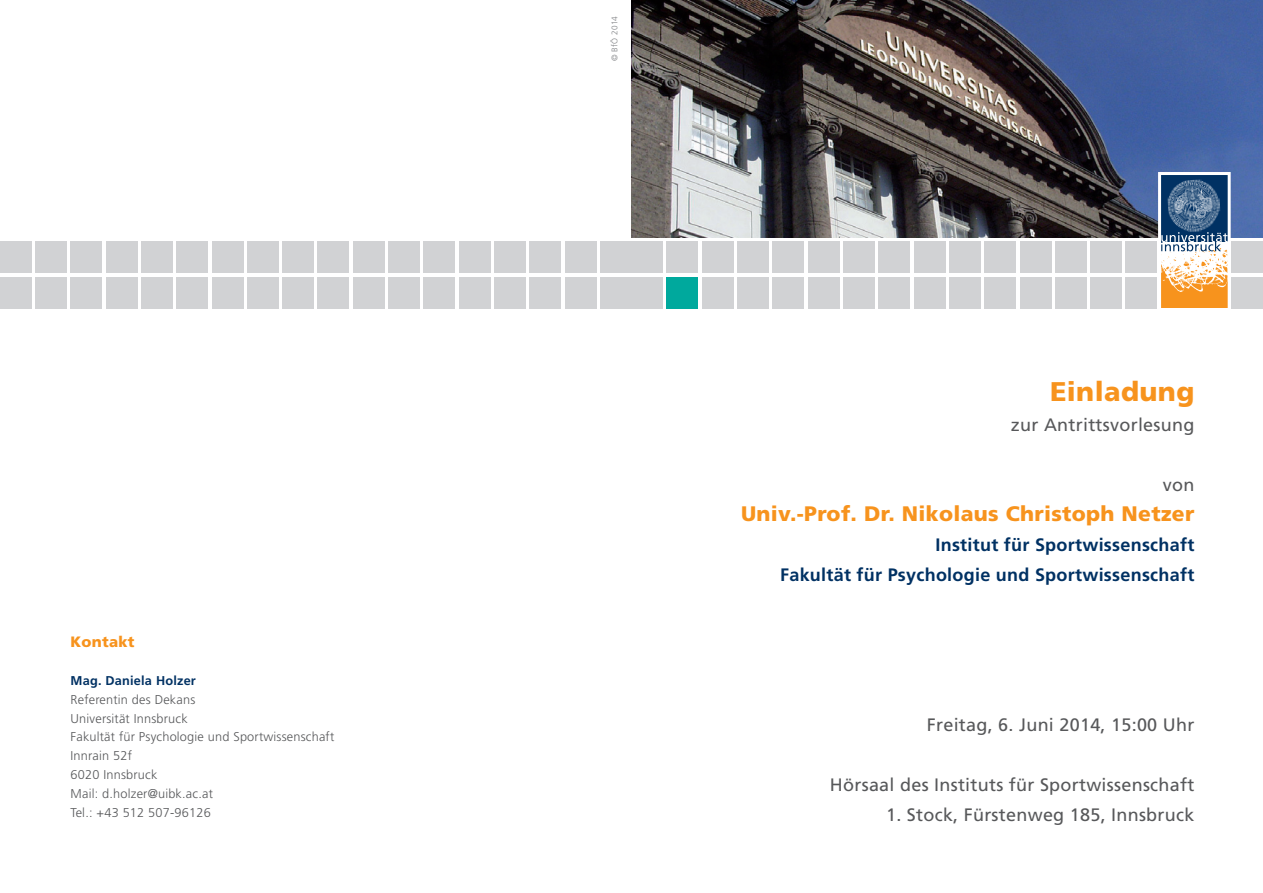
<style>
.page{position:relative;width:1263px;height:893px;background:#fff}
.page>*{position:absolute;margin:0;border:0;box-sizing:border-box;transform-origin:0 0}
.t1{font:900 27px "Frutiger";letter-spacing:.015em;color:#f7931d}
.t2{font:900 21px "Frutiger";letter-spacing:.015em;color:#f7931d}
.t3{font:18px "Frutiger";letter-spacing:.015em;color:#57585a}
.t4{font:700 18px/30px "Frutiger";letter-spacing:.015em;color:#003163;text-align:right}
.t5{font:900 15px "Frutiger";letter-spacing:.015em;color:#f7931d}
.t6{font:300 12.75px/18.9px "Frutiger";letter-spacing:.015em;color:#57585a}
.t7{font:700 12.75px "Frutiger";letter-spacing:.015em;color:#003163}
.t8{font:300 8.25px "Frutiger";letter-spacing:.03em;color:#808285}
</style>
<div class="page">
<img style="left:631px;top:0;width:632px;height:238px">
<div style="left:1126px;top:277px;width:31px;height:31px;background:#d1d2d4"></div>
<div style="left:1090px;top:277px;width:32px;height:31px;background:#d1d2d4"></div>
<div style="left:1055px;top:277px;width:31px;height:31px;background:#d1d2d4"></div>
<div style="left:1020px;top:277px;width:31px;height:31px;background:#d1d2d4"></div>
<div style="left:984px;top:277px;width:32px;height:31px;background:#d1d2d4"></div>
<div style="left:949px;top:277px;width:31px;height:31px;background:#d1d2d4"></div>
<div style="left:879px;top:277px;width:31px;height:31px;background:#d1d2d4"></div>
<div style="left:843px;top:277px;width:32px;height:31px;background:#d1d2d4"></div>
<div style="left:914px;top:277px;width:31px;height:31px;background:#d1d2d4"></div>
<div style="left:1232px;top:277px;width:31px;height:31px;background:#d1d2d4"></div>
<div style="left:1232px;top:242px;width:31px;height:31px;background:#d1d2d4"></div>
<div style="left:1126px;top:242px;width:31px;height:31px;background:#d1d2d4"></div>
<div style="left:1090px;top:242px;width:32px;height:31px;background:#d1d2d4"></div>
<div style="left:1055px;top:242px;width:31px;height:31px;background:#d1d2d4"></div>
<div style="left:1020px;top:242px;width:31px;height:31px;background:#d1d2d4"></div>
<div style="left:984px;top:242px;width:32px;height:31px;background:#d1d2d4"></div>
<div style="left:949px;top:242px;width:31px;height:31px;background:#d1d2d4"></div>
<div style="left:879px;top:242px;width:31px;height:31px;background:#d1d2d4"></div>
<div style="left:843px;top:242px;width:32px;height:31px;background:#d1d2d4"></div>
<div style="left:914px;top:242px;width:31px;height:31px;background:#d1d2d4"></div>
<div style="left:808px;top:277px;width:31px;height:31px;background:#d1d2d4"></div>
<div style="left:773px;top:277px;width:31px;height:31px;background:#d1d2d4"></div>
<div style="left:737px;top:277px;width:32px;height:31px;background:#d1d2d4"></div>
<div style="left:702px;top:277px;width:31px;height:31px;background:#d1d2d4"></div>
<div style="left:667px;top:277px;width:31px;height:31px;background:#00a99d"></div>
<div style="left:631px;top:277px;width:32px;height:31px;background:#d1d2d4"></div>
<div style="left:808px;top:242px;width:31px;height:31px;background:#d1d2d4"></div>
<div style="left:773px;top:242px;width:31px;height:31px;background:#d1d2d4"></div>
<div style="left:737px;top:242px;width:32px;height:31px;background:#d1d2d4"></div>
<div style="left:702px;top:242px;width:31px;height:31px;background:#d1d2d4"></div>
<div style="left:667px;top:242px;width:31px;height:31px;background:#d1d2d4"></div>
<div style="left:631px;top:242px;width:32px;height:31px;background:#d1d2d4"></div>
<svg style="left:1156px;top:171px;width:76px;height:138px"></svg>
<div style="left:494px;top:277px;width:32px;height:31px;background:#d1d2d4"></div>
<div style="left:459px;top:277px;width:31px;height:31px;background:#d1d2d4"></div>
<div style="left:424px;top:277px;width:31px;height:31px;background:#d1d2d4"></div>
<div style="left:388px;top:277px;width:32px;height:31px;background:#d1d2d4"></div>
<div style="left:353px;top:277px;width:31px;height:31px;background:#d1d2d4"></div>
<div style="left:318px;top:277px;width:31px;height:31px;background:#d1d2d4"></div>
<div style="left:247px;top:277px;width:31px;height:31px;background:#d1d2d4"></div>
<div style="left:212px;top:277px;width:31px;height:31px;background:#d1d2d4"></div>
<div style="left:282px;top:277px;width:32px;height:31px;background:#d1d2d4"></div>
<div style="left:600px;top:277px;width:31px;height:31px;background:#d1d2d4"></div>
<div style="left:600px;top:242px;width:31px;height:31px;background:#d1d2d4"></div>
<div style="left:494px;top:242px;width:32px;height:31px;background:#d1d2d4"></div>
<div style="left:459px;top:242px;width:31px;height:31px;background:#d1d2d4"></div>
<div style="left:424px;top:242px;width:31px;height:31px;background:#d1d2d4"></div>
<div style="left:388px;top:242px;width:32px;height:31px;background:#d1d2d4"></div>
<div style="left:353px;top:242px;width:31px;height:31px;background:#d1d2d4"></div>
<div style="left:318px;top:242px;width:31px;height:31px;background:#d1d2d4"></div>
<div style="left:247px;top:242px;width:31px;height:31px;background:#d1d2d4"></div>
<div style="left:212px;top:242px;width:31px;height:31px;background:#d1d2d4"></div>
<div style="left:282px;top:242px;width:32px;height:31px;background:#d1d2d4"></div>
<div style="left:176px;top:277px;width:32px;height:31px;background:#d1d2d4"></div>
<div style="left:141px;top:277px;width:32px;height:31px;background:#d1d2d4"></div>
<div style="left:106px;top:277px;width:31px;height:31px;background:#d1d2d4"></div>
<div style="left:71px;top:277px;width:31px;height:31px;background:#d1d2d4"></div>
<div style="left:35px;top:277px;width:32px;height:31px;background:#d1d2d4"></div>
<div style="left:176px;top:242px;width:32px;height:31px;background:#d1d2d4"></div>
<div style="left:141px;top:242px;width:32px;height:31px;background:#d1d2d4"></div>
<div style="left:106px;top:242px;width:31px;height:31px;background:#d1d2d4"></div>
<div style="left:71px;top:242px;width:31px;height:31px;background:#d1d2d4"></div>
<div style="left:35px;top:242px;width:32px;height:31px;background:#d1d2d4"></div>
<div style="left:0;top:277px;width:31px;height:31px;background:#d1d2d4"></div>
<div style="left:0;top:242px;width:31px;height:31px;background:#d1d2d4"></div>
<div style="left:565px;top:277px;width:31px;height:31px;background:#d1d2d4"></div>
<div style="left:530px;top:277px;width:31px;height:31px;background:#d1d2d4"></div>
<div style="left:565px;top:242px;width:31px;height:31px;background:#d1d2d4"></div>
<div style="left:530px;top:242px;width:31px;height:31px;background:#d1d2d4"></div>
<p class="t5" style="left:71px;top:633px;width:65px">Kontakt</p>
<p class="t7" style="left:71px;top:673px;width:127px">Mag. Daniela Holzer</p>
<p class="t6" style="left:71px;top:690px;width:265px">Referentin des Dekans<br>Universität Innsbruck<br>Fakultät für Psychologie und Sportwissenschaft<br>Innrain 52f<br>6020 Innsbruck<br>Mail: d.holzer@uibk.ac.at<br>Tel.: +43 512 507-96126</p>
<p class="t8" style="left:610px;top:61px;width:47px;rotate:-90deg">© BfÖ 2014</p>
<h1 class="t1" style="left:1050px;top:375px;width:146px">Einladung</h1>
<h3 class="t3" style="left:1011px;top:414px;width:185px">zur Antrittsvorlesung</h3>
<h3 class="t3" style="left:1163px;top:474px;width:33px">von</h3>
<h2 class="t2" style="left:741px;top:501px;width:455px">Univ.-Prof. Dr. Nikolaus Christoph Netzer</h2>
<h3 class="t4" style="left:780px;top:530px;width:416px">Institut für Sportwissenschaft<br>Fakultät für Psychologie und Sportwissenschaft</h3>
<h3 class="t3" style="left:927px;top:714px;width:269px">Freitag, 6. Juni 2014, 15:00 Uhr</h3>
<h3 class="t3" style="left:830px;top:774px;width:366px">Hörsaal des Instituts für Sportwissenschaft</h3>
<h3 class="t3" style="left:886px;top:804px;width:310px">1. Stock, Fürstenweg 185, Innsbruck</h3>
</div>
